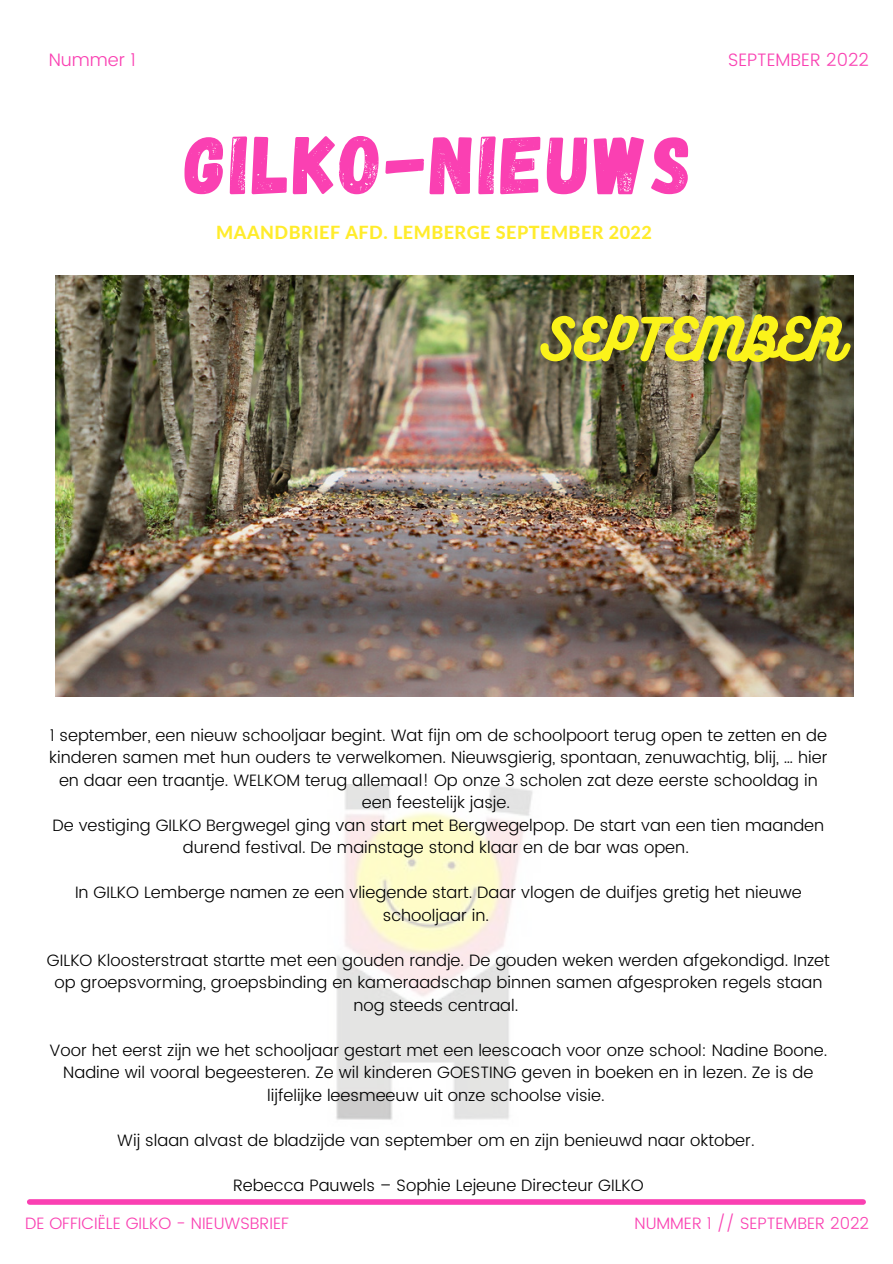
<style>
.page{position:relative;width:893px;height:1264px;background:#fff}
.page>*{position:absolute;margin:0;border:0;box-sizing:border-box;transform-origin:0 0}
.t1{font:82.5px "Gagalin";letter-spacing:.045em;color:#fa40b2}
.t2{font:52.5px "Bukhari Script";color:#fbf31a}
.t3{font:800 18px "Lato";letter-spacing:.025em;color:#ffec2c}
.t4{font:300 18px "Poppins";color:#fa40b2}
.t5{font:300 16.5px/22.5px "Poppins";color:#000;text-align:center}
.t6{font:300 16.5px "Poppins";color:#fa40b2}
</style>
<div class="page">
<div style="left:30px;top:1199px;width:833px;height:5px;background:#fa40b2"></div>
<img style="left:55px;top:276px;width:798px;height:420px">
<img style="left:336px;top:784px;width:197px;height:336px">
<p class="t4" style="left:49px;top:49px;width:89px">Nummer 1</p>
<p class="t4" style="left:728px;top:49px;width:142px">SEPTEMBER 2022</p>
<h1 class="t1" style="left:185px;top:111px;width:508px">GILKO-NIEUWS</h1>
<p class="t3" style="left:216px;top:221px;width:437px">MAANDBRIEF AFD. LEMBERGE SEPTEMBER 2022</p>
<h2 class="t2" style="left:538px;top:305px;width:305px">SEPTEMBER</h2>
<p class="t5" style="left:49px;top:723px;width:779px">1 september, een nieuw schooljaar begint. Wat fijn om de schoolpoort terug open te zetten en de kinderen samen met hun ouders te verwelkomen. Nieuwsgierig, spontaan, zenuwachtig, blij, … hier en daar een traantje. WELKOM terug allemaal! Op onze 3 scholen zat deze eerste schooldag in een feestelijk jasje.<br>De vestiging GILKO Bergwegel ging van start met Bergwegelpop. De start van een tien maanden durend festival. De mainstage stond klaar en de bar was open.</p>
<p class="t5" style="left:75px;top:881px;width:728px">In GILKO Lemberge namen ze een vliegende start. Daar vlogen de duifjes gretig het nieuwe schooljaar in.</p>
<p class="t5" style="left:47px;top:948px;width:784px">GILKO Kloosterstraat startte met een gouden randje. De gouden weken werden afgekondigd. Inzet op groepsvorming, groepsbinding en kameraadschap binnen samen afgesproken regels staan nog steeds centraal.</p>
<p class="t5" style="left:49px;top:1038px;width:779px">Voor het eerst zijn we het schooljaar gestart met een leescoach voor onze school: Nadine Boone.<br>Nadine wil vooral begeesteren. Ze wil kinderen GOESTING geven in boeken en in lezen. Ze is de lijfelijke leesmeeuw uit onze schoolse visie.</p>
<p class="t5" style="left:117px;top:1128px;width:639px">Wij slaan alvast de bladzijde van september om en zijn benieuwd naar oktober.</p>
<p class="t5" style="left:233px;top:1173px;width:412px">Rebecca Pauwels – Sophie Lejeune Directeur GILKO</p>
<p class="t6" style="left:25px;top:1213px;width:265px">DE OFFICIËLE GILKO - NIEUWSBRIEF</p>
<p class="t6" style="left:634px;top:1213px;width:236px">NUMMER 1 // SEPTEMBER 2022</p>
</div>
